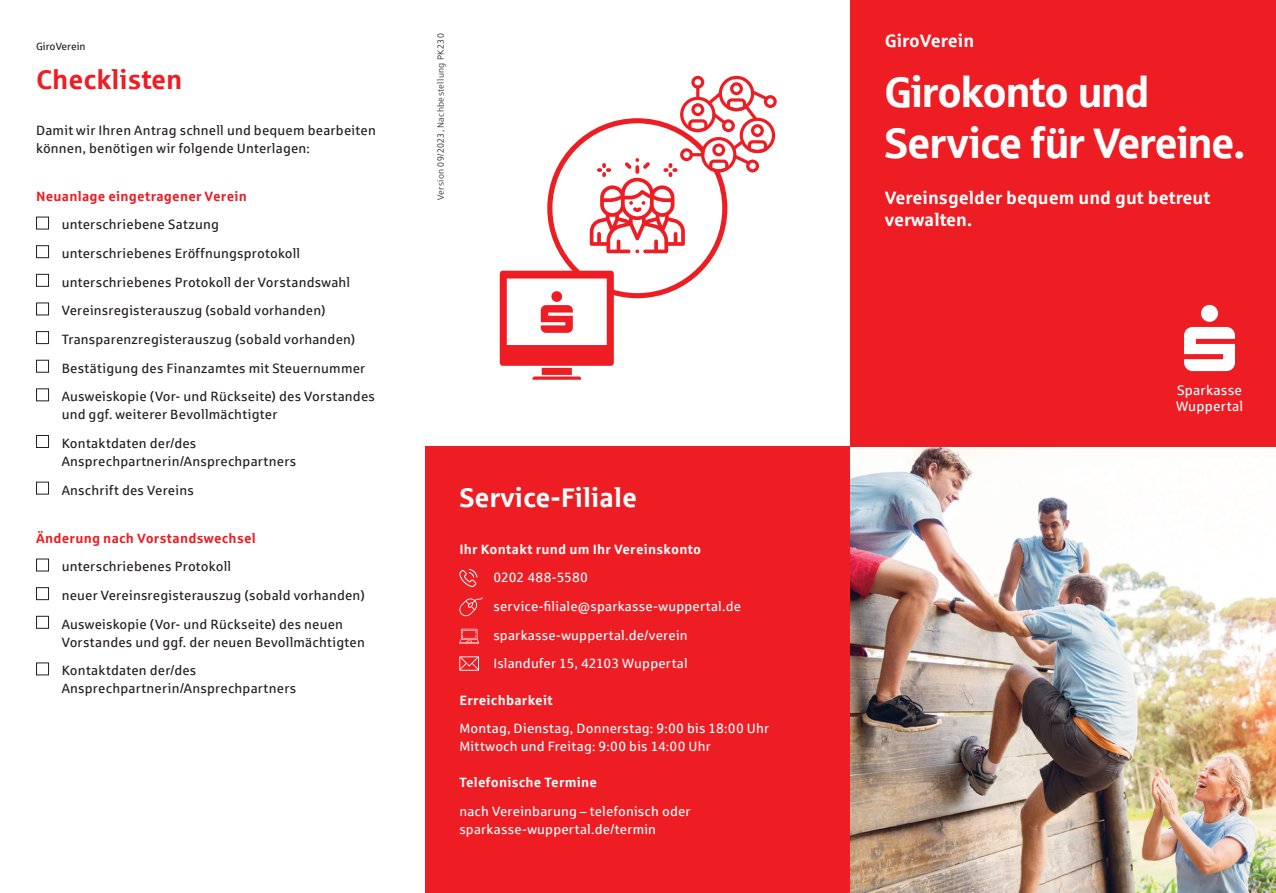
<style>
.page{position:relative;width:1276px;height:893px;background:#fff}
.page>*{position:absolute;margin:0;border:0;box-sizing:border-box;transform-origin:0 0}
.t1{font:42.75px/51px "Sparkasse Head";color:#fff}
.t2{font:700 27px "Sparkasse Rg";color:#fff}
.t3{font:700 27px "Sparkasse Rg";color:#ee1d23}
.t4{font:700 18px/22.5px "Sparkasse Rg";color:#fff}
.t5{font:13.95px/16.4px "Sparkasse Rg";letter-spacing:.015em;color:#fff}
.t6{font:13.5px/28.7px "Sparkasse Rg";letter-spacing:.015em;color:#231f20}
.t7{font:13.5px/28.7px "Sparkasse Rg";letter-spacing:.015em;color:#fff}
.t8{font:700 13.5px "Sparkasse Rg";letter-spacing:.015em;color:#fff}
.t9{font:700 13.5px "Sparkasse Rg";letter-spacing:.015em;color:#ee1d23}
.t10{font:10.5px "Sparkasse Rg";color:#231f20}
.t11{font:9px "Sparkasse Lt";letter-spacing:.04em;color:#231f20}
</style>
<div class="page">
<div style="left:36px;top:217px;width:13px;height:12px;border:1px solid #231f20"></div>
<div style="left:36px;top:245px;width:13px;height:13px;border:1px solid #231f20"></div>
<div style="left:36px;top:274px;width:13px;height:13px;border:1px solid #231f20"></div>
<div style="left:36px;top:303px;width:13px;height:12px;border:1px solid #231f20"></div>
<div style="left:36px;top:331px;width:13px;height:13px;border:1px solid #231f20"></div>
<div style="left:36px;top:360px;width:13px;height:13px;border:1px solid #231f20"></div>
<div style="left:36px;top:388px;width:13px;height:13px;border:1px solid #231f20"></div>
<div style="left:36px;top:435px;width:13px;height:13px;border:1px solid #231f20"></div>
<div style="left:36px;top:482px;width:13px;height:12px;border:1px solid #231f20"></div>
<div style="left:36px;top:559px;width:13px;height:12px;border:1px solid #231f20"></div>
<div style="left:36px;top:587px;width:13px;height:13px;border:1px solid #231f20"></div>
<div style="left:36px;top:616px;width:13px;height:13px;border:1px solid #231f20"></div>
<div style="left:36px;top:662px;width:13px;height:13px;border:1px solid #231f20"></div>
<div style="left:425px;top:446px;width:438px;height:447px;background:#ee1d23"></div>
<svg style="left:459px;top:597px;width:24px;height:19px"></svg>
<svg style="left:459px;top:569px;width:18px;height:18px"></svg>
<svg style="left:459px;top:656px;width:20px;height:15px"></svg>
<svg style="left:459px;top:629px;width:20px;height:15px"></svg>
<svg style="left:500px;top:271px;width:114px;height:109px"></svg>
<svg style="left:590px;top:76px;width:187px;height:177px"></svg>
<img style="left:850px;top:446px;width:426px;height:447px">
<div style="left:850px;top:0;width:426px;height:446px;background:#ee1d23"></div>
<svg style="left:1184px;top:305px;width:51px;height:66px"></svg>
<p class="t10" style="left:36px;top:40px;width:51px">GiroVerein</p>
<h2 class="t3" style="left:36px;top:62px;width:148px">Checklisten</h2>
<p class="t6" style="left:36px;top:120px;width:341px;line-height:18px">Damit wir Ihren Antrag schnell und bequem bearbeiten können, benötigen wir folgende Unterlagen:</p>
<p class="t9" style="left:36px;top:187px;width:212px">Neuanlage eingetragener Verein</p>
<p class="t6" style="left:62px;top:210px;width:315px">unterschriebene Satzung<br>unterschriebenes Eröffnungsprotokoll unterschriebenes Protokoll der Vorstandswahl Vereinsregisterauszug (sobald vorhanden)<br>Transparenzregisterauszug (sobald vorhanden)<br>Bestätigung des Finanzamtes mit Steuernummer Ausweiskopie (Vor- und Rückseite) des Vorstandes</p>
<p class="t6" style="left:62px;top:400px;width:217px">und ggf. weiterer Bevollmächtigter<br>Kontaktdaten der/des</p>
<p class="t6" style="left:62px;top:446px;width:236px">Ansprechpartnerin/Ansprechpartners<br>Anschrift des Vereins</p>
<p class="t9" style="left:36px;top:529px;width:221px">Änderung nach Vorstandswechsel</p>
<p class="t6" style="left:62px;top:552px;width:305px">unterschriebenes Protokoll<br>neuer Vereinsregisterauszug (sobald vorhanden)<br>Ausweiskopie (Vor- und Rückseite) des neuen</p>
<p class="t6" style="left:62px;top:627px;width:305px">Vorstandes und ggf. der neuen Bevollmächtigten<br>Kontaktdaten der/des</p>
<p class="t6" style="left:62px;top:674px;width:236px">Ansprechpartnerin/Ansprechpartners</p>
<p class="t11" style="left:435px;top:200px;width:168px;rotate:-90deg">Version 09/2023, Nachbestellung PK230</p>
<h3 class="t4" style="left:884px;top:29px;width:91px">GiroVerein</h3>
<h1 class="t1" style="left:884px;top:65px;width:361px">Girokonto und<br>Service für Vereine.</h1>
<h3 class="t4" style="left:884px;top:186px;width:327px">Vereinsgelder bequem und gut betreut verwalten.</h3>
<h2 class="t2" style="left:459px;top:480px;width:179px">Service-Filiale</h2>
<p class="t8" style="left:459px;top:540px;width:243px">Ihr Kontakt rund um Ihr Vereinskonto</p>
<p class="t7" style="left:493px;top:563px;width:249px">0202 488-5580 service-filiale@sparkasse-wuppertal.de sparkasse-wuppertal.de/verein<br>Islandufer 15, 42103 Wuppertal</p>
<p class="t8" style="left:459px;top:691px;width:95px">Erreichbarkeit</p>
<p class="t7" style="left:459px;top:719px;width:311px;line-height:18px">Montag, Dienstag, Donnerstag: 9:00 bis 18:00 Uhr<br>Mittwoch und Freitag: 9:00 bis 14:00 Uhr</p>
<p class="t8" style="left:459px;top:774px;width:139px">Telefonische Termine</p>
<p class="t7" style="left:459px;top:802px;width:233px;line-height:18px">nach Vereinbarung – telefonisch oder sparkasse-wuppertal.de/termin</p>
<p class="t5" style="left:1176px;top:381px;width:69px">Sparkasse<br>Wuppertal</p>
</div>
